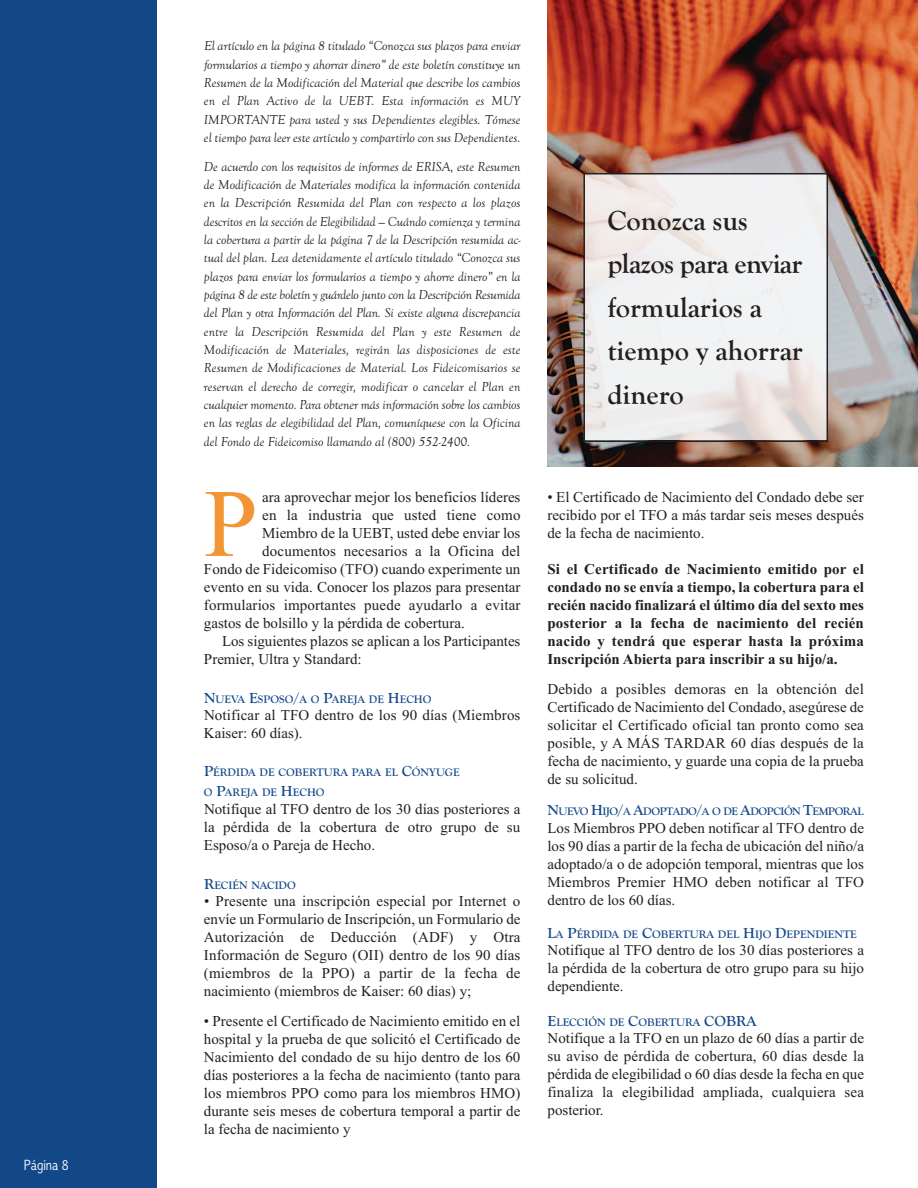
<style>
.page{position:relative;width:918px;height:1188px;background:#fff}
.page>*{position:absolute;margin:0;border:0;box-sizing:border-box;transform-origin:0 0}
.t1{font:96.45px "Times New Roman";color:#f49535}
.t2{font:700 28.5px/43.5px "Goudy Old Style T";color:#231f20}
.t3{font:15px/18px "Times New Roman";color:#231f20;text-align:justify}
.t4{font:700 15px/18px "Times New Roman";color:#231f20;text-align:justify}
.t5{font:300 condensed 15px "Abadi";color:#fff}
.t6{font:italic 13.5px/18.3px "Goudy Old Style T";color:#231f20;text-align:justify}
.t7{font:700 11.25px/20.1px "Goudy Old Style T";color:#124888}
.t8{font:700 11.25px "Goudy Old Style T";letter-spacing:-.04em;color:#124888}
.s1{font-size:15px}
</style>
<div class="page">
<img style="left:548px;top:0;width:370px;height:467px">
<div style="left:0;top:0;width:156px;height:1188px;background:#124888"></div>
<div style="left:585px;top:174px;width:242px;height:266px;background:#fff;opacity:.8"></div>
<div style="left:583px;top:173px;width:245px;height:269px;border:2px solid #231f20"></div>
<p class="t5" style="left:24px;top:1156px;width:46px">Página 8</p>
<p class="t6" style="left:204px;top:37px;width:318px">El artículo en la página 8 titulado “Conozca sus plazos para enviar formularios a tiempo y ahorrar dinero” de este boletín constituye un Resumen de la Modificación del Material que describe los cambios en el Plan Activo de la UEBT. Esta información es MUY IMPORTANTE para usted y sus Dependientes elegibles. Tómese el tiempo para leer este artículo y compartirlo con sus Dependientes.</p>
<p class="t6" style="left:204px;top:157px;width:318px">De acuerdo con los requisitos de informes de ERISA, este Resumen de Modificación de Materiales modifica la información contenida en la Descripción Resumida del Plan con respecto a los plazos descritos en la sección de Elegibilidad — Cuándo comienza y termina la cobertura a partir de la página 7 de la Descripción resumida ac&shy;tual del plan. Lea detenidamente el artículo titulado “Conozca sus plazos para enviar los formularios a tiempo y ahorre dinero” en la página 8 de este boletín y guárdelo junto con la Descripción Resumida del Plan y otra Información del Plan. Si existe alguna discrepancia entre la Descripción Resumida del Plan y este Resumen de Modificación de Materiales, regirán las disposiciones de este Resumen de Modificaciones de Material. Los Fideicomisarios se reservan el derecho de corregir, modificar o cancelar el Plan en cualquier momento. Para obtener más información sobre los cambios en las reglas de elegibilidad del Plan, comuníquese con la Oficina del Fondo de Fideicomiso llamando al (800) 552-2400.</p>
<h1 class="t1" style="left:204px;top:466px;width:55px">P</h1>
<p class="t3" style="left:262px;top:488px;width:260px">ara aprovechar mejor los beneficios líderes</p>
<p class="t3" style="left:262px;top:506px;width:260px">en la industria que usted tiene como</p>
<p class="t3" style="left:262px;top:524px;width:260px">Miembro de la UEBT, usted debe enviar los</p>
<p class="t3" style="left:262px;top:542px;width:260px">documentos necesarios a la Oficina del</p>
<p class="t3" style="left:204px;top:560px;width:318px">Fondo de Fideicomiso (TFO) cuando experimente un</p>
<p class="t3" style="left:204px;top:578px;width:318px">evento en su vida. Conocer los plazos para presentar</p>
<p class="t3" style="left:204px;top:596px;width:318px">formularios importantes puede ayudarlo a evitar</p>
<p class="t3" style="left:204px;top:614px;width:262px">gastos de bolsillo y la pérdida de cobertura.</p>
<p class="t3" style="left:222px;top:632px;width:300px">Los siguientes plazos se aplican a los Participantes</p>
<p class="t3" style="left:204px;top:650px;width:159px">Premier, Ultra y Standard:</p>
<p class="t7" style="left:204px;top:689px;width:229px"><span class="s1">N</span>UEVA <span class="s1">E</span>SPOSO<span class="s1">/</span>A O <span class="s1">P</span>AREJA DE <span class="s1">H</span>ECHO</p>
<p class="t3" style="left:204px;top:706px;width:318px">Notificar al TFO dentro de los 90 días (Miembros<br>Kaiser: 60 días).</p>
<p class="t7" style="left:204px;top:762px;width:257px"><span class="s1">P</span>ÉRDIDA DE COBERTURA PARA EL <span class="s1">C</span>ÓNYUGE<br>O <span class="s1">P</span>AREJA DE <span class="s1">H</span>ECHO</p>
<p class="t3" style="left:204px;top:800px;width:318px">Notifique al TFO dentro de los 30 días posteriores a la pérdida de la cobertura de otro grupo de su Esposo/a o Pareja de Hecho.</p>
<p class="t7" style="left:204px;top:875px;width:93px"><span class="s1">R</span>ECIÉN NACIDO</p>
<p class="t3" style="left:204px;top:892px;width:318px">• Presente una inscripción especial por Internet o envíe un Formulario de Inscripción, un Formulario de Autorización de Deducción (ADF) y Otra Información de Seguro (OII) dentro de los 90 días (miembros de la PPO) a partir de la fecha de nacimiento (miembros de Kaiser: 60 días) y;</p>
<p class="t3" style="left:204px;top:1012px;width:318px">• Presente el Certificado de Nacimiento emitido en el hospital y la prueba de que solicitó el Certificado de Nacimiento del condado de su hijo dentro de los 60 días posteriores a la fecha de nacimiento (tanto para los miembros PPO como para los miembros HMO) durante seis meses de cobertura temporal a partir de la fecha de nacimiento y</p>
<h2 class="t2" style="left:607px;top:198px;width:197px">Conozca sus plazos para enviar formularios a tiempo y ahorrar dinero</h2>
<p class="t3" style="left:547px;top:488px;width:318px">• El Certificado de Nacimiento del Condado debe ser recibido por el TFO a más tardar seis meses después de la fecha de nacimiento.</p>
<p class="t4" style="left:547px;top:560px;width:318px">Si el Certificado de Nacimiento emitido por el condado no se envía a tiempo, la cobertura para el recién nacido finalizará el último día del sexto mes posterior a la fecha de nacimiento del recién nacido y tendrá que esperar hasta la próxima Inscripción Abierta para inscribir a su hijo/a.</p>
<p class="t3" style="left:547px;top:680px;width:318px">Debido a posibles demoras en la obtención del Certificado de Nacimiento del Condado, asegúrese de solicitar el Certificado oficial tan pronto como sea posible, y A MÁS TARDAR 60 días después de la fecha de nacimiento, y guarde una copia de la prueba de su solicitud.</p>
<p class="t8" style="left:548px;top:805px;width:318px"><span class="s1">N</span>UEVO <span class="s1">H</span>IJO<span class="s1">/</span>A <span class="s1">A</span>DOPTADO<span class="s1">/</span>A O DE <span class="s1">A</span>DOPCIÓN <span class="s1">T</span>EMPORAL</p>
<p class="t3" style="left:548px;top:819px;width:318px">Los Miembros PPO deben notificar al TFO dentro de los 90 días a partir de la fecha de ubicación del niño/a adoptado/a o de adopción temporal, mientras que los Miembros Premier HMO deben notificar al TFO dentro de los 60 días.</p>
<p class="t7" style="left:548px;top:924px;width:311px"><span class="s1">L</span>A <span class="s1">P</span>ÉRDIDA DE <span class="s1">C</span>OBERTURA DEL <span class="s1">H</span>IJO <span class="s1">D</span>EPENDIENTE</p>
<p class="t3" style="left:548px;top:941px;width:318px">Notifique al TFO dentro de los 30 días posteriores a la pérdida de la cobertura de otro grupo para su hijo dependiente.</p>
<p class="t7" style="left:548px;top:1012px;width:211px"><span class="s1">E</span>LECCIÓN DE <span class="s1">C</span>OBERTURA <span class="s1">COBRA</span></p>
<p class="t3" style="left:548px;top:1029px;width:318px">Notifique a la TFO en un plazo de 60 días a partir de su aviso de pérdida de cobertura, 60 días desde la pérdida de elegibilidad o 60 días desde la fecha en que finaliza la elegibilidad ampliada, cualquiera sea posterior.</p>
</div>
